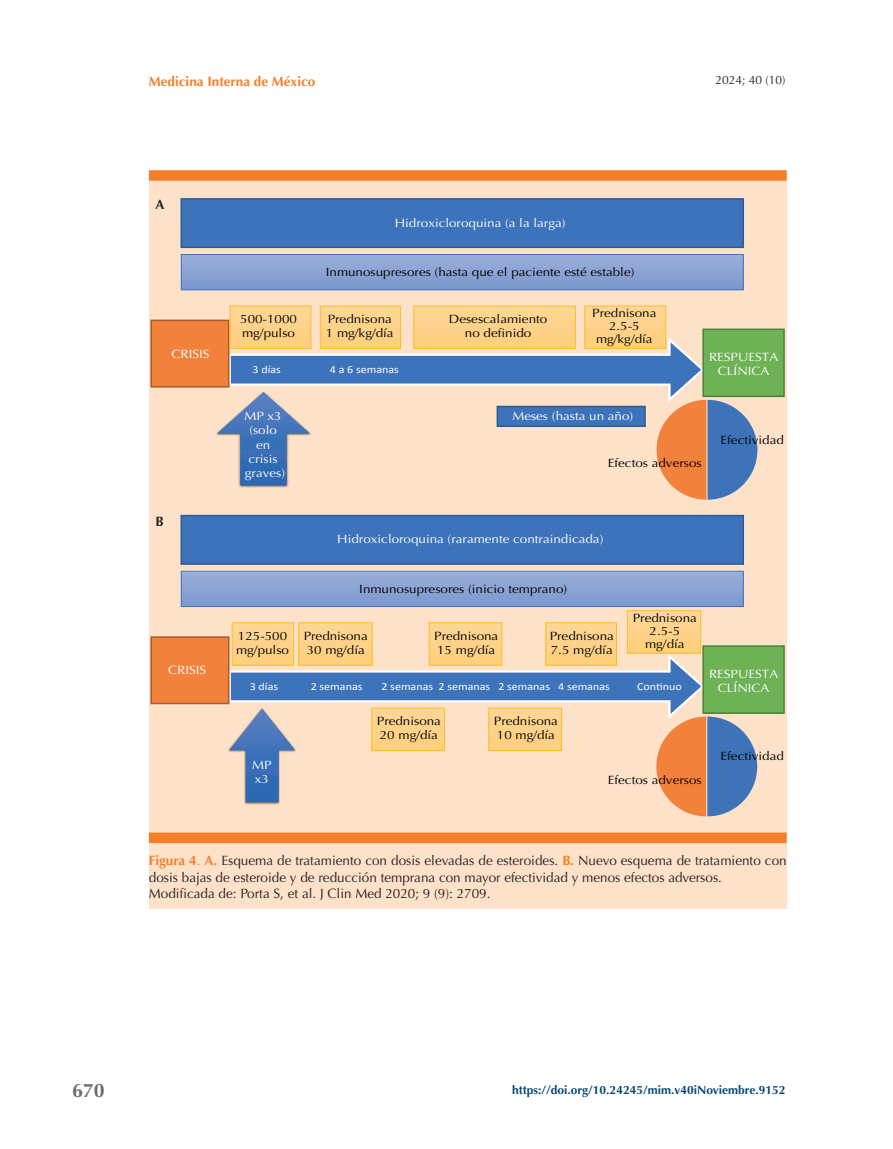
<style>
.page{position:relative;width:893px;height:1149px;background:#fff}
.page>*{position:absolute;margin:0;border:0;box-sizing:border-box;transform-origin:0 0}
.t1{font:700 19.5px "Optima";color:#6c6d70}
.t2{font:13.5px/16.5px "Optima";color:#231f20}
.t3{font:700 13.5px "Optima";color:#f47f28}
.t4{font:700 13.5px "Optima";color:#231f20}
.t5{font:12px/14.4px "Optima";color:#000001;scale:1.12 1}
.t6{font:12px/14.4px "Optima";color:#fff;text-align:center;scale:1.12 1}
.t7{font:700 12px "Optima";color:#0a4876}
.t8{font:12px "Optima";color:#231f20}
.t9{font:10.8px "Calibri";color:#fff;scale:1.12 1}
.s1{font-weight:700;color:#f47f28}
.s2{color:#f47f28}
</style>
<div class="page">
<div style="left:149px;top:174px;width:638px;height:733px;background:#fee1c9"></div>
<div style="left:149px;top:832px;width:638px;height:10px;background:#f47f28"></div>
<div style="left:149px;top:170px;width:638px;height:11px;background:#f47f28"></div>
<div style="left:181px;top:199px;width:562px;height:48px;background:#3d73ba"></div>
<div style="left:181px;top:198px;width:563px;height:50px;border:2px solid #2a5b96"></div>
<div style="left:181px;top:254px;width:562px;height:36px;background:linear-gradient(to right,#8ca4d4,#8ca4d4)"></div>
<div style="left:181px;top:254px;width:563px;height:36px;border:1px solid #3d73ba"></div>
<div style="left:151px;top:320px;width:78px;height:66px;background:#f2813c"></div>
<div style="left:150px;top:319px;width:79px;height:68px;border:2px solid #a95c2b"></div>
<div style="left:703px;top:329px;width:81px;height:67px;background:#6db255"></div>
<div style="left:702px;top:328px;width:83px;height:69px;border:2px solid #4e803c"></div>
<svg style="left:217px;top:334px;width:540px;height:165px"></svg>
<div style="left:230px;top:306px;width:81px;height:42px;background:linear-gradient(to right,#fed38a,#fed389)"></div>
<div style="left:230px;top:305px;width:81px;height:44px;border:1px solid #fdbe26"></div>
<div style="left:320px;top:306px;width:80px;height:42px;background:linear-gradient(to right,#fed389,#fed389)"></div>
<div style="left:320px;top:305px;width:81px;height:44px;border:1px solid #fdbe26"></div>
<div style="left:414px;top:306px;width:161px;height:42px;background:linear-gradient(to right,#fed389,#fed38a)"></div>
<div style="left:413px;top:305px;width:163px;height:44px;border:1px solid #fdbe26"></div>
<div style="left:585px;top:306px;width:81px;height:42px;background:linear-gradient(to right,#fed38a,#fed389)"></div>
<div style="left:584px;top:305px;width:82px;height:44px;border:1px solid #fdbe26"></div>
<div style="left:181px;top:515px;width:562px;height:49px;background:#3d73ba"></div>
<div style="left:181px;top:514px;width:563px;height:50px;border:2px solid #2a5b96"></div>
<div style="left:181px;top:571px;width:562px;height:35px;background:linear-gradient(to right,#8ca4d4,#8ca4d4)"></div>
<div style="left:181px;top:570px;width:563px;height:36px;border:1px solid #3d73ba"></div>
<div style="left:151px;top:637px;width:78px;height:66px;background:#f2813c"></div>
<div style="left:150px;top:636px;width:79px;height:68px;border:2px solid #a95c2b"></div>
<div style="left:703px;top:646px;width:81px;height:66px;background:#6db255"></div>
<div style="left:702px;top:645px;width:83px;height:68px;border:2px solid #4e803c"></div>
<svg style="left:227px;top:651px;width:530px;height:165px"></svg>
<div style="left:232px;top:622px;width:61px;height:43px;background:linear-gradient(to right,#fed38a,#fed38a)"></div>
<div style="left:232px;top:622px;width:62px;height:43px;border:1px solid #fdbe26"></div>
<div style="left:299px;top:622px;width:73px;height:43px;background:linear-gradient(to right,#fed38a,#fed38a)"></div>
<div style="left:298px;top:622px;width:75px;height:43px;border:1px solid #fdbe26"></div>
<div style="left:429px;top:622px;width:73px;height:43px;background:linear-gradient(to right,#fed38a,#fed38a)"></div>
<div style="left:429px;top:622px;width:73px;height:43px;border:1px solid #fdbe26"></div>
<div style="left:372px;top:708px;width:72px;height:42px;background:#fed28b"></div>
<div style="left:371px;top:707px;width:74px;height:43px;border:1px solid #fdbe26"></div>
<div style="left:489px;top:708px;width:72px;height:42px;background:#fed28b"></div>
<div style="left:488px;top:707px;width:74px;height:43px;border:1px solid #fdbe26"></div>
<div style="left:546px;top:622px;width:70px;height:43px;background:linear-gradient(to right,#fed38a,#fed38a)"></div>
<div style="left:545px;top:622px;width:72px;height:43px;border:1px solid #fdbe26"></div>
<div style="left:627px;top:610px;width:74px;height:43px;background:linear-gradient(to right,#fed38a,#fed38a)"></div>
<div style="left:627px;top:610px;width:74px;height:43px;border:1px solid #fdbe26"></div>
<p class="t3" style="left:149px;top:73px;width:168px">Medicina Interna de México</p>
<p class="t8" style="left:715px;top:73px;width:72px">2024; 40 (10)</p>
<p class="t4" style="left:156px;top:196px;width:11px">A</p>
<p class="t6" style="left:395px;top:215px;width:154px">Hidroxicloroquina (a la larga)</p>
<p class="t5" style="left:326px;top:264px;width:277px">Inmunosupresores (hasta que el paciente esté estable)</p>
<p class="t5" style="left:240px;top:312px;width:52px">500-1000 mg/pulso</p>
<p class="t5" style="left:326px;top:312px;width:62px">Prednisona<br>1 mg/kg/día</p>
<p class="t5" style="left:449px;top:312px;width:89px;text-align:center">Desescalamiento no definido</p>
<p class="t5" style="left:592px;top:307px;width:59px;line-height:12.9px;text-align:center">Prednisona<br>2.5-5 mg/kg/día</p>
<p class="t6" style="left:172px;top:346px;width:35px">CRISIS</p>
<p class="t6" style="left:709px;top:350px;width:63px">RESPUESTA<br>CLÍNICA</p>
<p class="t6" style="left:244px;top:408px;width:35px">MP x3</p>
<p class="t6" style="left:512px;top:409px;width:109px">Meses (hasta un año)</p>
<p class="t6" style="left:245px;top:423px;width:37px">(solo en crisis graves)</p>
<p class="t9" style="left:253px;top:362px;width:27px">3 días</p>
<p class="t9" style="left:330px;top:362px;width:63px">4 a 6 semanas</p>
<p class="t5" style="left:720px;top:432px;width:58px">Efectividad</p>
<p class="t5" style="left:608px;top:456px;width:85px">Efectos adversos</p>
<p class="t4" style="left:156px;top:513px;width:10px">B</p>
<p class="t6" style="left:337px;top:532px;width:239px">Hidroxicloroquina (raramente contraindicada)</p>
<p class="t5" style="left:359px;top:581px;width:187px">Inmunosupresores (inicio temprano)</p>
<p class="t5" style="left:236px;top:628px;width:49px">125-500 mg/pulso</p>
<p class="t5" style="left:304px;top:628px;width:59px">Prednisona<br>30 mg/día</p>
<p class="t5" style="left:434px;top:628px;width:59px">Prednisona<br>15 mg/día</p>
<p class="t5" style="left:550px;top:628px;width:59px">Prednisona<br>7.5 mg/día</p>
<p class="t5" style="left:633px;top:611px;width:59px;line-height:12.9px;text-align:center">Prednisona<br>2.5-5 mg/día</p>
<p class="t6" style="left:168px;top:662px;width:35px">CRISIS</p>
<p class="t6" style="left:709px;top:666px;width:63px">RESPUESTA<br>CLÍNICA</p>
<p class="t9" style="left:250px;top:678px;width:27px">3 días</p>
<p class="t9" style="left:311px;top:678px;width:48px">2 semanas</p>
<p class="t9" style="left:381px;top:678px;width:205px">2 semanas 2 semanas 2 semanas 4 semanas</p>
<p class="t9" style="left:637px;top:678px;width:41px">Continuo</p>
<p class="t6" style="left:252px;top:757px;width:19px;text-align:left">MP x3</p>
<p class="t5" style="left:377px;top:713px;width:59px">Prednisona<br>20 mg/día</p>
<p class="t5" style="left:494px;top:713px;width:59px">Prednisona<br>10 mg/día</p>
<p class="t5" style="left:608px;top:772px;width:85px">Efectos adversos</p>
<p class="t5" style="left:720px;top:749px;width:58px">Efectividad</p>
<p class="t2" style="left:149px;top:852px;width:639px"><span class="s1">Figura 4</span><span class="s2">.</span> <span class="s1">A.</span> Esquema de tratamiento con dosis elevadas de esteroides. <span class="s1">B.</span> Nuevo esquema de tratamiento con dosis bajas de esteroide y de reducción temprana con mayor efectividad y menos efectos adversos.<br>Modificada de: Porta S, et al. J Clin Med 2020; 9 (9): 2709.</p>
<h1 class="t1" style="left:72px;top:1079px;width:34px">670</h1>
<p class="t7" style="left:512px;top:1082px;width:275px">https://doi.org/10.24245/mim.v40iNoviembre.9152</p>
</div>
